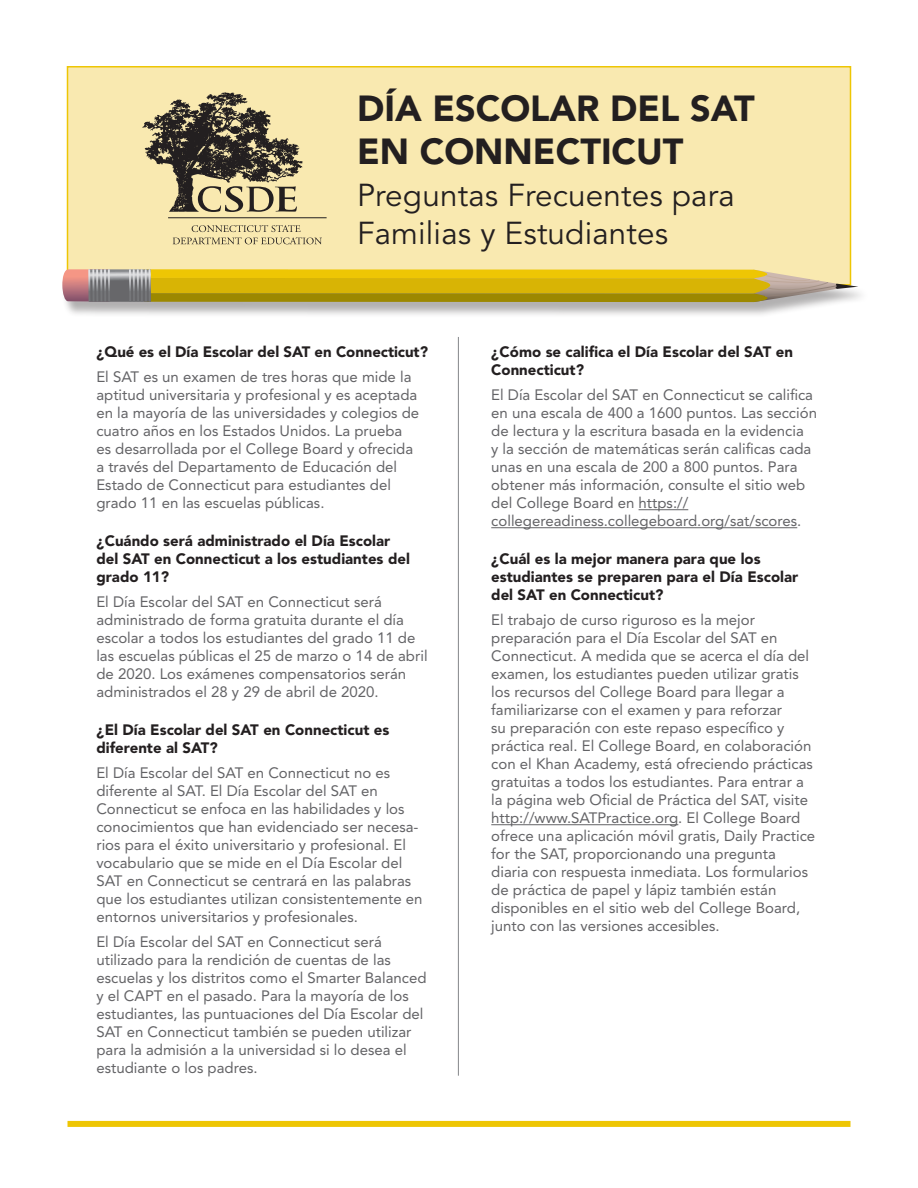
<style>
.page{position:relative;width:918px;height:1188px;background:#fff}
.page>*{position:absolute;margin:0;border:0;box-sizing:border-box;transform-origin:0 0}
.t1{font:900 36px/43.2px "Avenir";color:#231f20}
.t2{font:31.5px/37.5px "Avenir";letter-spacing:.005em;color:#231f20}
.answers{font:15px/18px "Avenir";color:#636366}
.questions{font:900 15px/18px "Avenir";color:#231f20}
</style>
<div class="page">
<hr style="left:639px;top:509px;width:49px;height:1px;background:#636366">
<hr style="left:491px;top:527px;width:306px;height:1px;background:#636366">
<hr style="left:491px;top:824px;width:187px;height:1px;background:#636366">
<hr style="left:458px;top:337px;width:1px;height:739px;background:#919396">
<div style="left:68px;top:1121px;width:782px;height:6px;background:#eec604"></div>
<div style="left:67px;top:66px;width:784px;height:220px;background:#f9e9b0;border:2px solid #eec604"></div>
<div style="left:62px;top:271px;width:809px;height:47px;background:#231f20;opacity:.35"></div>
<svg style="left:110px;top:269px;width:23px;height:33px"></svg>
<svg style="left:133px;top:269px;width:725px;height:33px;background:#ccaf20"></svg>
<svg style="left:108px;top:269px;width:2px;height:33px"></svg>
<svg style="left:62px;top:269px;width:47px;height:33px"></svg>
<svg style="left:96px;top:269px;width:2px;height:33px"></svg>
<svg style="left:92px;top:269px;width:3px;height:33px"></svg>
<svg style="left:88px;top:269px;width:2px;height:33px"></svg>
<svg style="left:129px;top:269px;width:2px;height:33px"></svg>
<svg style="left:173px;top:225px;width:149px;height:19px"></svg>
<svg style="left:142px;top:92px;width:160px;height:120px"></svg>
<hr style="left:168px;top:217px;width:159px;height:1px;background:#231f20">
<p class="t1" style="left:357px;top:87px;width:399px">DÍA ESCOLAR DEL SAT<br>EN CONNECTICUT</p>
<p class="t2" style="left:357px;top:178px;width:379px">Preguntas Frecuentes para<br>Familias y Estudiantes</p>
<p class="questions" style="left:96px;top:343px;width:333px">¿Qué es el Día Escolar del SAT en Connecticut?</p>
<p class="answers" style="left:96px;top:368px;width:324px">El SAT es un examen de tres horas que mide la aptitud universitaria y profesional y es aceptada en la mayoría de las universidades y colegios de cuatro años en los Estados Unidos. La prueba es desarrollada por el College Board y ofrecida a través del Departamento de Educación del Estado de Connecticut para estudiantes del grado 11 en las escuelas públicas.</p>
<p class="questions" style="left:96px;top:532px;width:315px">¿Cuándo será administrado el Día Escolar del SAT en Connecticut a los estudiantes del grado 11?</p>
<p class="answers" style="left:96px;top:593px;width:333px">El Día Escolar del SAT en Connecticut será administrado de forma gratuita durante el día escolar a todos los estudiantes del grado 11 de las escuelas públicas el 25 de marzo o 14 de abril de 2020. Los exámenes compensatorios serán administrados el 28 y 29 de abril de 2020.</p>
<p class="questions" style="left:96px;top:721px;width:295px">¿El Día Escolar del SAT en Connecticut es diferente al SAT?</p>
<p class="answers" style="left:96px;top:764px;width:328px">El Día Escolar del SAT en Connecticut no es diferente al SAT. El Día Escolar del SAT en Connecticut se enfoca en las habilidades y los conocimientos que han evidenciado ser necesa&shy;rios para el éxito universitario y profesional. El vocabulario que se mide en el Día Escolar del SAT en Connecticut se centrará en las palabras que los estudiantes utilizan consistentemente en entornos universitarios y profesionales.</p>
<p class="answers" style="left:96px;top:933px;width:332px">El Día Escolar del SAT en Connecticut será utilizado para la rendición de cuentas de las escuelas y los distritos como el Smarter Balanced y el CAPT en el pasado. Para la mayoría de los estudiantes, las puntuaciones del Día Escolar del SAT en Connecticut también se pueden utilizar para la admisión a la universidad si lo desea el estudiante o los padres.</p>
<p class="questions" style="left:491px;top:343px;width:303px">¿Cómo se califica el Día Escolar del SAT en<br>Connecticut?</p>
<p class="answers" style="left:491px;top:386px;width:327px">El Día Escolar del SAT en Connecticut se califica en una escala de 400 a 1600 puntos. Las sección de lectura y la escritura basada en la evidencia<br>y la sección de matemáticas serán calificas cada unas en una escala de 200 a 800 puntos. Para obtener más información, consulte el sitio web del College Board en https:// collegereadiness.collegeboard.org/sat/scores.</p>
<p class="questions" style="left:491px;top:550px;width:308px">¿Cuál es la mejor manera para que los estudiantes se preparen para el Día Escolar del SAT en Connecticut?</p>
<p class="answers" style="left:491px;top:611px;width:326px">El trabajo de curso riguroso es la mejor preparación para el Día Escolar del SAT en Connecticut. A medida que se acerca el día del examen, los estudiantes pueden utilizar gratis los recursos del College Board para llegar a familiarizarse con el examen y para reforzar<br>su preparación con este repaso específico y práctica real. El College Board, en colaboración con el Khan Academy, está ofreciendo prácticas gratuitas a todos los estudiantes. Para entrar a la página web Oficial de Práctica del SAT, visite http://www.SATPractice.org. El College Board ofrece una aplicación móvil gratis, Daily Practice for the SAT, proporcionando una pregunta diaria con respuesta inmediata. Los formularios de práctica de papel y lápiz también están disponibles en el sitio web del College Board, junto con las versiones accesibles.</p>
</div>
